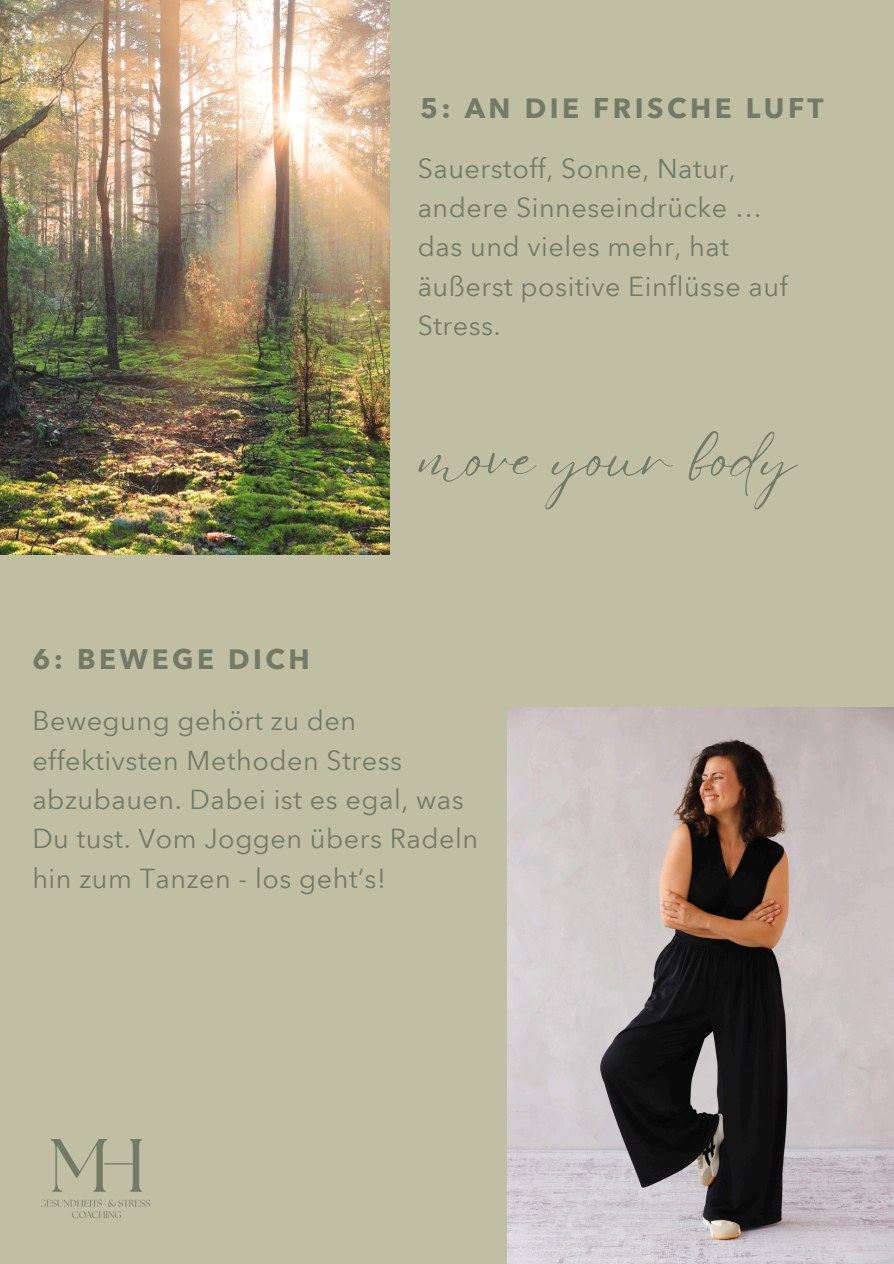
<style>
.page{position:relative;width:894px;height:1264px;background:#fff}
.page>*{position:absolute;margin:0;border:0;box-sizing:border-box;transform-origin:0 0}
.t1{font:64.8px "Eyesome Script";color:#737a65}
.t2{font:700 27.9px "Avenir Next Arabic";letter-spacing:.125em;color:#737a65}
.t3{font:27px/39.3px "Avenir Next Arabic";letter-spacing:.02em;color:#737a65}
</style>
<div class="page">
<div style="left:0;top:0;width:893px;height:1263px;background:#c0bfa4"></div>
<img style="left:0;top:0;width:389px;height:555px">
<img style="left:507px;top:707px;width:386px;height:556px">
<img style="left:42px;top:1139px;width:109px;height:80px">
<h1 class="t2" style="left:420px;top:92px;width:405px">5: AN DIE FRISCHE LUFT</h1>
<h2 class="t3" style="left:417px;top:149px;width:371px">Sauerstoff, Sonne, Natur, andere Sinneseindrücke … das und vieles mehr, hat äußerst positive Einflüsse auf<br>Stress.</h2>
<p class="t1" style="left:420px;top:415px;width:377px">move your body</p>
<p class="t2" style="left:32px;top:643px;width:279px">6: BEWEGE DICH</p>
<p class="t3" style="left:32px;top:701px;width:447px">Bewegung gehört zu den effektivsten Methoden Stress abzubauen. Dabei ist es egal, was<br>Du tust. Vom Joggen übers Radeln hin zum Tanzen - los geht’s!</p>
</div>
